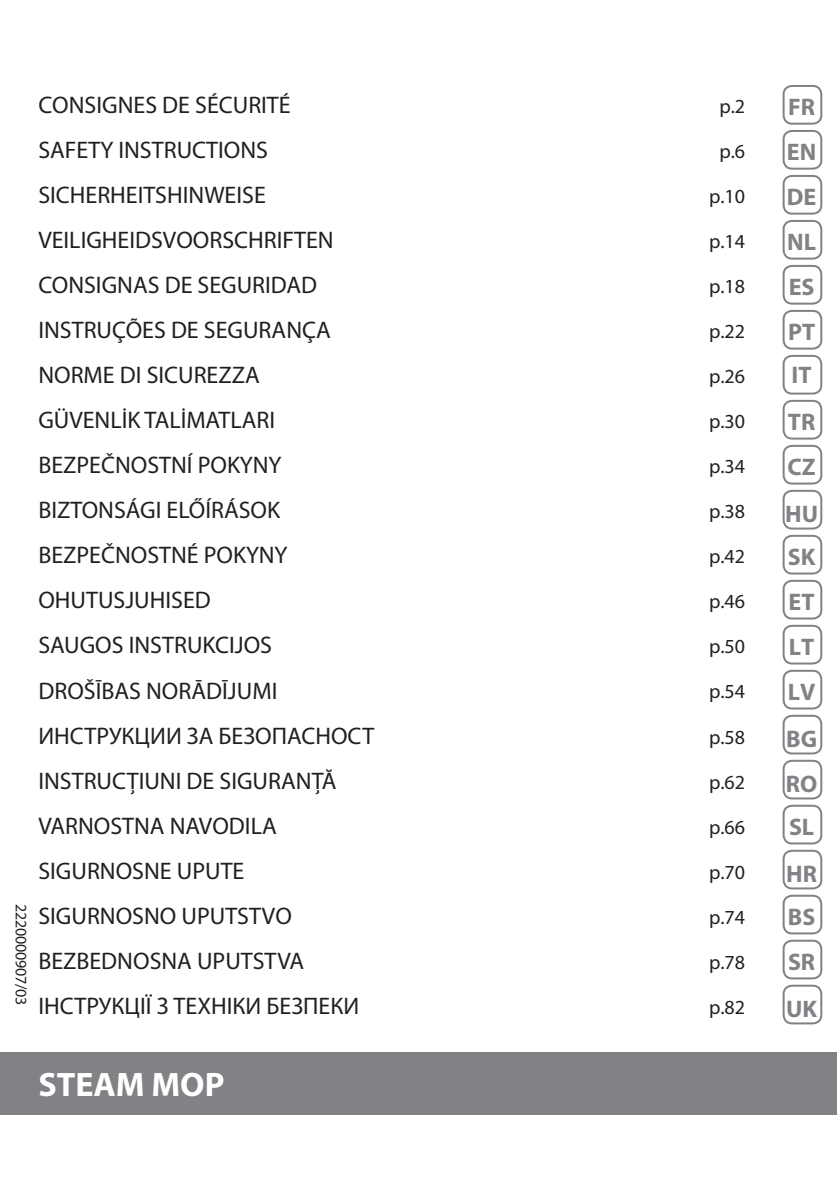
<style>
.page{position:relative;width:837px;height:1190px;background:#fff}
.page>*{position:absolute;margin:0;border:0;box-sizing:border-box;transform-origin:0 0}
.t1{font:700 34px "Myriad Pro";color:#fff}
.t2{font:24px/45px "Myriad Pro";color:#231f20}
.t3{font:700 24px/45px "Myriad Pro";color:#808285;text-align:justify}
.t4{font:20px "Myriad Pro";color:#231f20}
.t5{font:16px "Myriad Pro";letter-spacing:-.015em;color:#231f20}
</style>
<div class="page">
<div style="left:0;top:1051px;width:836px;height:63px;background:#808285"></div>
<div style="left:782px;top:85px;width:40px;height:40px;border:2px solid #808285;border-radius:9px"></div>
<div style="left:782px;top:130px;width:40px;height:40px;border:2px solid #808285;border-radius:9px"></div>
<div style="left:782px;top:175px;width:40px;height:39px;border:2px solid #808285;border-radius:9px"></div>
<div style="left:782px;top:220px;width:40px;height:39px;border:2px solid #808285;border-radius:9px"></div>
<div style="left:782px;top:265px;width:40px;height:39px;border:2px solid #808285;border-radius:9px"></div>
<div style="left:782px;top:310px;width:40px;height:39px;border:2px solid #808285;border-radius:9px"></div>
<div style="left:782px;top:355px;width:40px;height:39px;border:2px solid #808285;border-radius:9px"></div>
<div style="left:782px;top:400px;width:40px;height:39px;border:2px solid #808285;border-radius:9px"></div>
<div style="left:782px;top:445px;width:40px;height:39px;border:2px solid #808285;border-radius:9px"></div>
<div style="left:782px;top:490px;width:40px;height:39px;border:2px solid #808285;border-radius:9px"></div>
<div style="left:782px;top:534px;width:40px;height:40px;border:2px solid #808285;border-radius:9px"></div>
<div style="left:782px;top:579px;width:40px;height:40px;border:2px solid #808285;border-radius:9px"></div>
<div style="left:782px;top:624px;width:40px;height:40px;border:2px solid #808285;border-radius:9px"></div>
<div style="left:782px;top:669px;width:40px;height:40px;border:2px solid #808285;border-radius:9px"></div>
<div style="left:782px;top:714px;width:40px;height:40px;border:2px solid #808285;border-radius:9px"></div>
<div style="left:782px;top:759px;width:40px;height:40px;border:2px solid #808285;border-radius:9px"></div>
<div style="left:782px;top:804px;width:40px;height:40px;border:2px solid #808285;border-radius:9px"></div>
<div style="left:782px;top:849px;width:40px;height:40px;border:2px solid #808285;border-radius:9px"></div>
<div style="left:782px;top:894px;width:40px;height:40px;border:2px solid #808285;border-radius:9px"></div>
<div style="left:782px;top:939px;width:40px;height:40px;border:2px solid #808285;border-radius:9px"></div>
<div style="left:782px;top:984px;width:40px;height:40px;border:2px solid #808285;border-radius:9px"></div>
<p class="t5" style="left:31px;top:903px;width:103px;rotate:90deg">2220000907/03</p>
<p class="t2" style="left:38px;top:82px;width:337px">CONSIGNES DE SÉCURITÉ<br>SAFETY INSTRUCTIONS<br>SICHERHEITSHINWEISE<br>VEILIGHEIDSVOORSCHRIFTEN<br>CONSIGNAS DE SEGURIDAD<br>INSTRUÇÕES DE SEGURANÇA<br>NORME DI SICUREZZA<br>GÜVENLİK TALİMATLARI<br>BEZPEČNOSTNÍ POKYNY<br>BIZTONSÁGI ELŐÍRÁSOK<br>BEZPEČNOSTNÉ POKYNY<br>OHUTUSJUHISED<br>SAUGOS INSTRUKCIJOS<br>DROŠĪBAS NORĀDĪJUMI<br>ИНСТРУКЦИИ ЗА БЕЗОПАСНОСТ<br>INSTRUCȚIUNI DE SIGURANȚĂ<br>VARNOSTNA NAVODILA<br>SIGURNOSNE UPUTE<br>SIGURNOSNO UPUTSTVO<br>BEZBEDNOSNA UPUTSTVA<br>ІНСТРУКЦІЇ З ТЕХНІКИ БЕЗПЕКИ</p>
<h1 class="t1" style="left:38px;top:1061px;width:187px">STEAM MOP</h1>
<p class="t4" style="left:719px;top:94px;width:27px">p.2</p>
<p class="t4" style="left:719px;top:139px;width:27px">p.6</p>
<p class="t4" style="left:709px;top:184px;width:38px">p.10</p>
<p class="t4" style="left:709px;top:229px;width:38px">p.14</p>
<p class="t4" style="left:709px;top:274px;width:38px">p.18</p>
<p class="t4" style="left:709px;top:319px;width:38px">p.22</p>
<p class="t4" style="left:709px;top:364px;width:38px">p.26</p>
<p class="t4" style="left:709px;top:409px;width:38px">p.30</p>
<p class="t4" style="left:709px;top:454px;width:38px">p.34</p>
<p class="t4" style="left:709px;top:499px;width:38px">p.38</p>
<p class="t4" style="left:709px;top:544px;width:38px">p.42</p>
<p class="t4" style="left:709px;top:589px;width:38px">p.46</p>
<p class="t4" style="left:709px;top:634px;width:38px">p.50</p>
<p class="t4" style="left:709px;top:679px;width:38px">p.54</p>
<p class="t4" style="left:709px;top:724px;width:38px">p.58</p>
<p class="t4" style="left:709px;top:769px;width:38px">p.62</p>
<p class="t4" style="left:709px;top:814px;width:38px">p.66</p>
<p class="t4" style="left:709px;top:859px;width:38px">p.70</p>
<p class="t4" style="left:709px;top:904px;width:38px">p.74</p>
<p class="t4" style="left:709px;top:949px;width:38px">p.78</p>
<p class="t4" style="left:709px;top:994px;width:38px">p.82</p>
<p class="t3" style="left:786px;top:84px;width:31px">FR EN DE NL ES PT IT</p>
<p class="t3" style="left:785px;top:398px;width:34px;line-height:46px">TR CZ HU</p>
<p class="t3" style="left:785px;top:533px;width:33px;text-align:left">SK<br>ET<br>LT<br>LV<br>BG<br>RO<br>SL</p>
<p class="t3" style="left:785px;top:850px;width:33px">HR BS SR UK</p>
</div>
